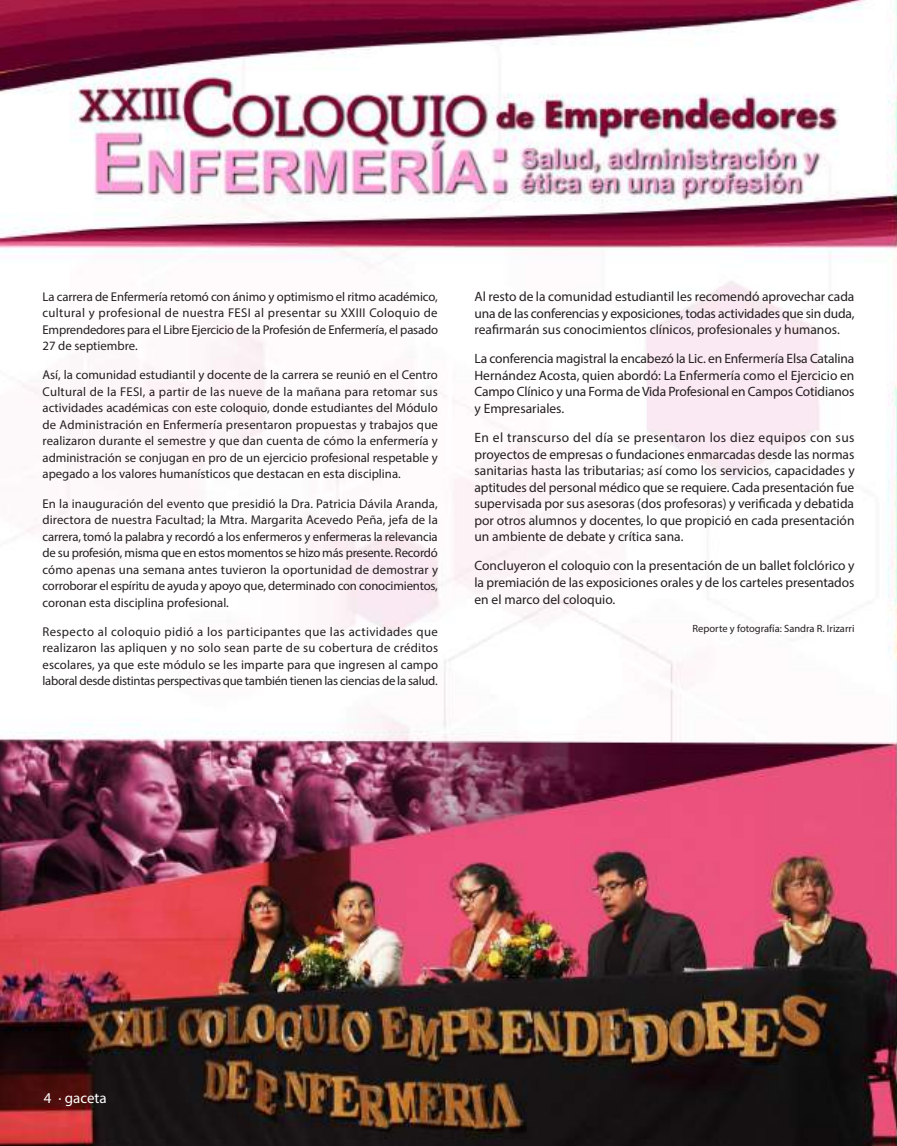
<style>
.page{position:relative;width:897px;height:1146px;background:#fff}
.page>*{position:absolute;margin:0;border:0;box-sizing:border-box;transform-origin:0 0}
.t1{font:15px "Myriad Pro";color:#fff}
.t2{font:13.5px/16.5px "Myriad Pro";color:#241f1f;text-align:justify}
.t3{font:12.75px/16.5px "Myriad Pro";letter-spacing:-.01em;color:#241f1f;text-align:justify}
.t4{font:10.5px "Myriad Pro";color:#241f1f}
</style>
<div class="page">
<img style="left:0;top:0;width:897px;height:1145px">
<p class="t3" style="left:43px;top:288px;width:397px">La carrera de Enfermería retomó con ánimo y optimismo el ritmo académico, cultural y profesional de nuestra FESI al presentar su XXIII Coloquio de Emprendedores para el Libre Ejercicio de la Profesión de Enfermería, el pasado 27 de septiembre.</p>
<p class="t3" style="left:43px;top:366px;width:397px">Así, la comunidad estudiantil y docente de la carrera se reunió en el Centro Cultural de la FESI, a partir de las nueve de la mañana para retomar sus actividades académicas con este coloquio, donde estudiantes del Módulo de Administración en Enfermería presentaron propuestas y trabajos que realizaron durante el semestre y que dan cuenta de cómo la enfermería y administración se conjugan en pro de un ejercicio profesional respetable y apegado a los valores humanísticos que destacan en esta disciplina.</p>
<p class="t3" style="left:43px;top:495px;width:397px">En la inauguración del evento que presidió la Dra. Patricia Dávila Aranda, directora de nuestra Facultad; la Mtra. Margarita Acevedo Peña, jefa de la carrera, tomó la palabra y recordó a los enfermeros y enfermeras la relevancia de su profesión, misma que en estos momentos se hizo más presente. Recordó cómo apenas una semana antes tuvieron la oportunidad de demostrar y corroborar el espíritu de ayuda y apoyo que, determinado con conocimientos, coronan esta disciplina profesional.</p>
<p class="t3" style="left:43px;top:623px;width:397px">Respecto al coloquio pidió a los participantes que las actividades que realizaron las apliquen y no solo sean parte de su cobertura de créditos escolares, ya que este módulo se les imparte para que ingresen al campo laboral desde distintas perspectivas que también tienen las ciencias de la salud.</p>
<p class="t4" style="left:692px;top:622px;width:163px">Reporte y fotografía: Sandra R. Irizarri</p>
<p class="t2" style="left:474px;top:288px;width:382px">Al resto de la comunidad estudiantil les recomendó aprovechar cada una de las conferencias y exposiciones, todas actividades que sin duda, reafirmarán sus conocimientos clínicos, profesionales y humanos.</p>
<p class="t2" style="left:474px;top:350px;width:381px">La conferencia magistral la encabezó la Lic. en Enfermería Elsa Catalina Hernández Acosta, quien abordó: La Enfermería como el Ejercicio en Campo Clínico y una Forma de Vida Profesional en Campos Cotidianos y Empresariales.</p>
<p class="t2" style="left:474px;top:429px;width:382px">En el transcurso del día se presentaron los diez equipos con sus proyectos de empresas o fundaciones enmarcadas desde las normas sanitarias hasta las tributarias; así como los servicios, capacidades y aptitudes del personal médico que se requiere. Cada presentación fue supervisada por sus asesoras (dos profesoras) y verificada y debatida por otros alumnos y docentes, lo que propició en cada presentación un ambiente de debate y crítica sana.</p>
<p class="t2" style="left:474px;top:557px;width:382px">Concluyeron el coloquio con la presentación de un ballet folclórico y la premiación de las exposiciones orales y de los carteles presentados en el marco del coloquio.</p>
<p class="t1" style="left:44px;top:1089px;width:64px">4 · gaceta</p>
</div>
